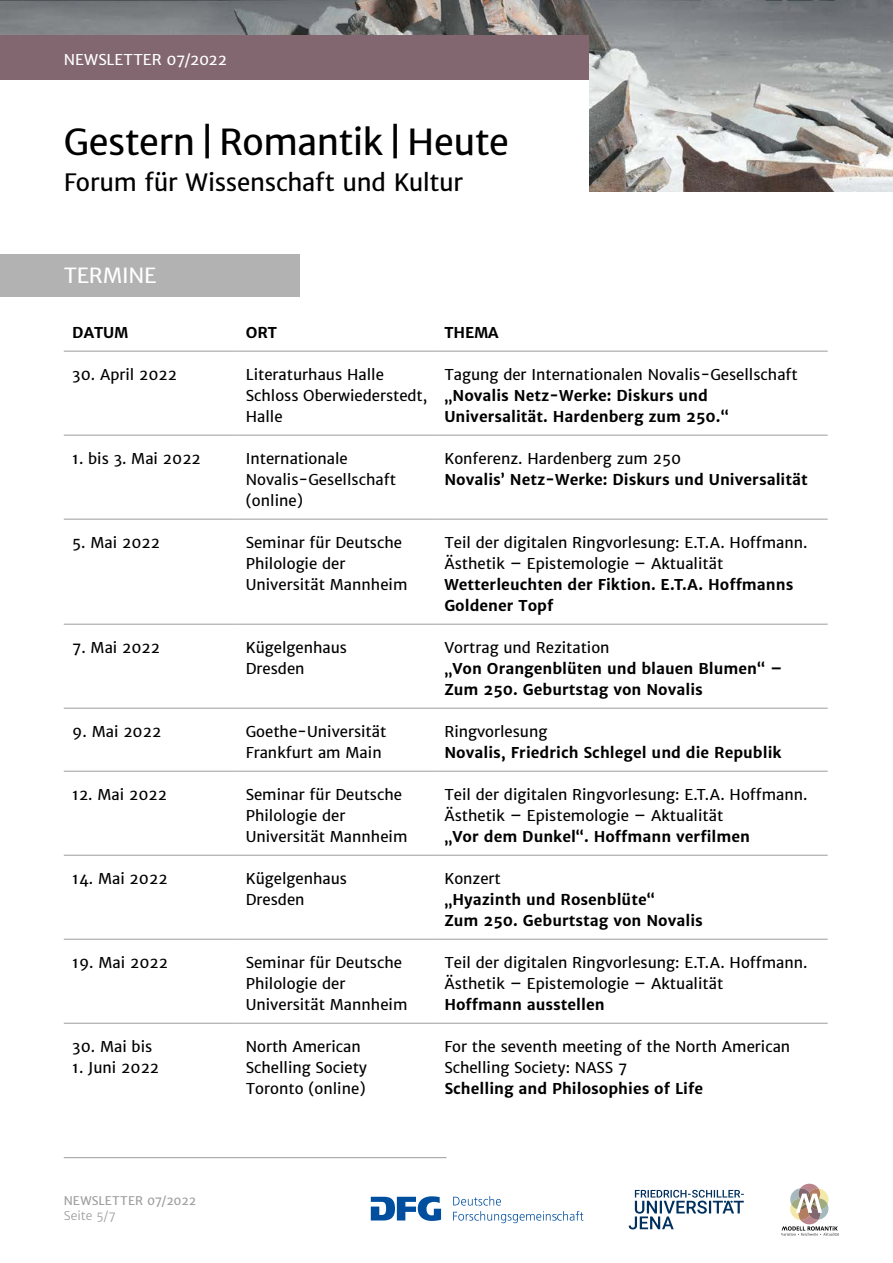
<style>
.page{position:relative;width:893px;height:1263px;background:#fff}
.page>*{position:absolute;margin:0;border:0;box-sizing:border-box;transform-origin:0 0}
.t1{font:36px "Merriweather Sans";letter-spacing:-.015em;color:#000}
.t2{font:24px "Merriweather Sans";letter-spacing:-.015em;color:#000}
.t3{font:21px "Merriweather Sans";letter-spacing:-.015em;color:#fff}
.t4{font:15px/21px "Merriweather Sans";color:#000}
.t5{font:700 15px/21px "Merriweather Sans";color:#000}
.t6{font:15px "Merriweather Sans";letter-spacing:-.005em;color:#fff}
.t7{font:12px "Merriweather Sans";letter-spacing:.005em;color:#9d9d9c}
.t8{font:12px "Merriweather Sans";letter-spacing:.005em;color:#9d9d9c}
</style>
<div class="page">
<img style="left:0;top:0;width:893px;height:191px">
<div style="left:0;top:35px;width:589px;height:111px;background:#826670"></div>
<div style="left:0;top:81px;width:589px;height:118px;background:#fff"></div>
<svg style="left:629px;top:1190px;width:115px;height:39px"></svg>
<svg style="left:371px;top:1196px;width:70px;height:25px"></svg>
<svg style="left:453px;top:1196px;width:48px;height:9px"></svg>
<svg style="left:453px;top:1211px;width:130px;height:12px"></svg>
<svg style="left:781px;top:1184px;width:58px;height:51px"></svg>
<hr style="left:64px;top:1157px;width:382px;height:1px;background:#9d9d9c">
<div style="left:0;top:254px;width:300px;height:42px;background:#b3b2b2"></div>
<hr style="left:64px;top:351px;width:173px;height:1px;background:#9d9d9c">
<hr style="left:237px;top:351px;width:199px;height:1px;background:#9d9d9c">
<hr style="left:436px;top:351px;width:392px;height:1px;background:#9d9d9c">
<hr style="left:64px;top:435px;width:173px;height:1px;background:#9d9d9c">
<hr style="left:237px;top:435px;width:199px;height:1px;background:#9d9d9c">
<hr style="left:436px;top:435px;width:392px;height:1px;background:#9d9d9c">
<hr style="left:64px;top:519px;width:173px;height:1px;background:#9d9d9c">
<hr style="left:237px;top:519px;width:199px;height:1px;background:#9d9d9c">
<hr style="left:436px;top:519px;width:392px;height:1px;background:#9d9d9c">
<hr style="left:64px;top:624px;width:173px;height:1px;background:#9d9d9c">
<hr style="left:237px;top:624px;width:199px;height:1px;background:#9d9d9c">
<hr style="left:436px;top:624px;width:392px;height:1px;background:#9d9d9c">
<hr style="left:64px;top:708px;width:173px;height:1px;background:#9d9d9c">
<hr style="left:237px;top:708px;width:199px;height:1px;background:#9d9d9c">
<hr style="left:436px;top:708px;width:392px;height:1px;background:#9d9d9c">
<hr style="left:64px;top:771px;width:173px;height:1px;background:#9d9d9c">
<hr style="left:237px;top:771px;width:199px;height:1px;background:#9d9d9c">
<hr style="left:436px;top:771px;width:392px;height:1px;background:#9d9d9c">
<hr style="left:64px;top:855px;width:173px;height:1px;background:#9d9d9c">
<hr style="left:237px;top:855px;width:199px;height:1px;background:#9d9d9c">
<hr style="left:436px;top:855px;width:392px;height:1px;background:#9d9d9c">
<hr style="left:64px;top:939px;width:173px;height:1px;background:#9d9d9c">
<hr style="left:237px;top:939px;width:199px;height:1px;background:#9d9d9c">
<hr style="left:436px;top:939px;width:392px;height:1px;background:#9d9d9c">
<hr style="left:64px;top:1023px;width:173px;height:1px;background:#9d9d9c">
<hr style="left:237px;top:1023px;width:199px;height:1px;background:#9d9d9c">
<hr style="left:436px;top:1023px;width:392px;height:1px;background:#9d9d9c">
<p class="t6" style="left:64px;top:50px;width:165px">NEWSLETTER 07/2022</p>
<h1 class="t1" style="left:64px;top:119px;width:447px">Gestern|Romantik|Heute</h1>
<h2 class="t2" style="left:64px;top:167px;width:401px">Forum für Wissenschaft und Kultur</h2>
<h3 class="t3" style="left:64px;top:262px;width:94px">TERMINE</h3>
<p class="t5" style="left:72px;top:322px;width:57px">DATUM</p>
<p class="t5" style="left:246px;top:322px;width:33px">ORT</p>
<p class="t5" style="left:444px;top:322px;width:56px">THEMA</p>
<p class="t4" style="left:72px;top:364px;width:106px">30. April 2022</p>
<p class="t4" style="left:246px;top:364px;width:183px">Literaturhaus Halle<br>Schloss Oberwiederstedt,<br>Halle</p>
<p class="t4" style="left:444px;top:364px;width:355px">Tagung der Internationalen Novalis-Gesellschaft</p>
<p class="t5" style="left:444px;top:385px;width:286px">„Novalis Netz-Werke: Diskurs und<br>Universalität. Hardenberg zum 250.“</p>
<p class="t4" style="left:72px;top:448px;width:130px">1. bis 3. Mai 2022</p>
<p class="t4" style="left:246px;top:448px;width:152px">Internationale<br>Novalis-Gesellschaft (online)</p>
<p class="t4" style="left:444px;top:448px;width:238px">Konferenz. Hardenberg zum 250</p>
<p class="t5" style="left:444px;top:469px;width:365px">Novalis’ Netz-Werke: Diskurs und Universalität</p>
<p class="t4" style="left:72px;top:532px;width:89px">5. Mai 2022</p>
<p class="t4" style="left:246px;top:532px;width:163px">Seminar für Deutsche<br>Philologie der<br>Universität Mannheim</p>
<p class="t4" style="left:444px;top:532px;width:365px">Teil der digitalen Ringvorlesung: E.T.A. Hoffmann.<br>Ästhetik – Epistemologie – Aktualität</p>
<p class="t5" style="left:444px;top:574px;width:350px">Wetterleuchten der Fiktion. E.T.A. Hoffmanns<br>Goldener Topf</p>
<p class="t4" style="left:72px;top:637px;width:89px">7. Mai 2022</p>
<p class="t4" style="left:246px;top:637px;width:103px">Kügelgenhaus<br>Dresden</p>
<p class="t4" style="left:444px;top:637px;width:167px">Vortrag und Rezitation</p>
<p class="t5" style="left:444px;top:658px;width:340px">„Von Orangenblüten und blauen Blumen“ –<br>Zum 250. Geburtstag von Novalis</p>
<p class="t4" style="left:72px;top:721px;width:91px">9. Mai 2022</p>
<p class="t4" style="left:246px;top:721px;width:142px">Goethe-Universität<br>Frankfurt am Main</p>
<p class="t4" style="left:444px;top:721px;width:105px">Ringvorlesung</p>
<p class="t5" style="left:444px;top:742px;width:339px">Novalis, Friedrich Schlegel und die Republik</p>
<p class="t4" style="left:72px;top:784px;width:96px">12. Mai 2022</p>
<p class="t4" style="left:246px;top:784px;width:163px">Seminar für Deutsche<br>Philologie der<br>Universität Mannheim</p>
<p class="t4" style="left:444px;top:784px;width:365px">Teil der digitalen Ringvorlesung: E.T.A. Hoffmann.<br>Ästhetik – Epistemologie – Aktualität</p>
<p class="t5" style="left:444px;top:826px;width:307px">„Vor dem Dunkel“. Hoffmann verfilmen</p>
<p class="t4" style="left:72px;top:868px;width:97px">14. Mai 2022</p>
<p class="t4" style="left:246px;top:868px;width:103px">Kügelgenhaus<br>Dresden</p>
<p class="t4" style="left:444px;top:868px;width:58px">Konzert</p>
<p class="t5" style="left:444px;top:889px;width:260px">„Hyazinth und Rosenblüte“<br>Zum 250. Geburtstag von Novalis</p>
<p class="t4" style="left:72px;top:952px;width:97px">19. Mai 2022</p>
<p class="t4" style="left:246px;top:952px;width:163px">Seminar für Deutsche<br>Philologie der<br>Universität Mannheim</p>
<p class="t4" style="left:444px;top:952px;width:365px">Teil der digitalen Ringvorlesung: E.T.A. Hoffmann.<br>Ästhetik – Epistemologie – Aktualität</p>
<p class="t5" style="left:444px;top:994px;width:162px">Hoffmann ausstellen</p>
<p class="t4" style="left:72px;top:1036px;width:82px">30. Mai bis</p>
<p class="t4" style="left:72px;top:1057px;width:88px">1. Juni 2022</p>
<p class="t7" style="left:64px;top:1193px;width:134px">NEWSLETTER 07/2022</p>
<p class="t8" style="left:64px;top:1209px;width:53px">Seite 5/7</p>
<p class="t4" style="left:246px;top:1036px;width:123px">North American<br>Schelling Society<br>Toronto (online)</p>
<p class="t4" style="left:444px;top:1036px;width:347px">For the seventh meeting of the North American<br>Schelling Society: NASS 7</p>
<p class="t5" style="left:444px;top:1078px;width:260px">Schelling and Philosophies of Life</p>
</div>
